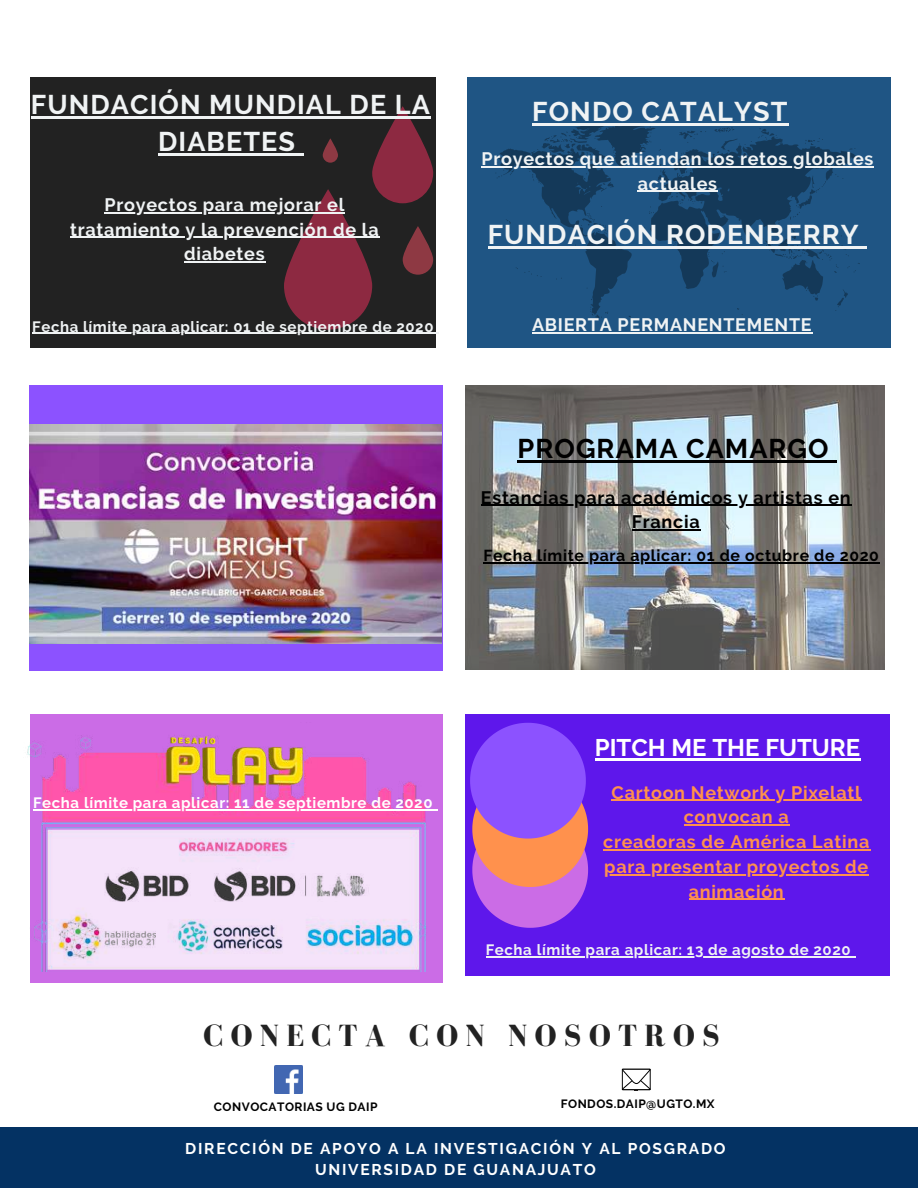
<style>
.page{position:relative;width:918px;height:1188px;background:#fff}
.page>*{position:absolute;margin:0;border:0;box-sizing:border-box;transform-origin:0 0}
.t1{font:700 31.5px "Bodoni FLF";letter-spacing:.23em;color:#222}
.t2{font:700 27px/37.2px "Raleway";letter-spacing:.04em;color:#f0f3f4;text-align:center}
.t3{font:700 27px "Raleway";letter-spacing:.04em;color:#000}
.t4{font:700 24px "Raleway";color:#fff}
.t5{font:700 18px/24.8px "Raleway";letter-spacing:.04em;color:#f0f3f4;text-align:center}
.t6{font:700 18px/24.8px "Raleway";letter-spacing:.04em;color:#ff914d;text-align:center}
.t7{font:700 18px/24.8px "Raleway";letter-spacing:.04em;color:#000;text-align:center}
.t8{font:700 15.9px "Raleway";letter-spacing:.04em;color:#000}
.t9{font:700 15.6px/21.1px "Raleway";letter-spacing:.11em;color:#fff;text-align:center}
.t10{font:700 15px "Raleway";letter-spacing:.04em;color:#f0f3f4}
.t11{font:700 15px "Raleway";letter-spacing:.04em;color:#fff}
.t12{font:700 12px "Raleway";letter-spacing:.04em;color:#000}
</style>
<div class="page">
<div style="left:0;top:1127px;width:918px;height:61px;background:#043263"></div>
<svg style="left:622px;top:1069px;width:29px;height:21px"></svg>
<img style="left:275px;top:1065px;width:28px;height:28px">
<div style="left:30px;top:385px;width:413px;height:285px;background:#8c52ff"></div>
<div style="left:30px;top:714px;width:412px;height:268px;background:#cb6ce6"></div>
<img style="left:27px;top:723px;width:416px;height:248px">
<img style="left:466px;top:385px;width:418px;height:285px">
<hr style="left:33px;top:810px;width:400px;height:1px;background:#fff">
<div style="left:466px;top:714px;width:424px;height:261px;background:#5e17eb"></div>
<svg style="left:470px;top:723px;width:118px;height:205px;background:#ab5ccf"></svg>
<img style="left:30px;top:425px;width:412px;height:218px">
<div style="left:30px;top:77px;width:405px;height:271px;background:#222"></div>
<svg style="left:284px;top:189px;width:88px;height:141px;fill:#8d2941"></svg>
<svg style="left:372px;top:106px;width:61px;height:97px;fill:#8d2941"></svg>
<svg style="left:403px;top:226px;width:30px;height:49px"></svg>
<svg style="left:323px;top:138px;width:15px;height:25px"></svg>
<div style="left:467px;top:77px;width:423px;height:271px;background:#1f5584"></div>
<svg style="left:495px;top:123px;width:366px;height:196px"></svg>
<hr style="left:518px;top:460px;width:319px;height:2px;background:#000">
<hr style="left:486px;top:956px;width:365px;height:2px;background:#f0f3f4">
<hr style="left:595px;top:758px;width:265px;height:2px;background:#fff">
<hr style="left:612px;top:800px;width:250px;height:1px;background:#ff914d">
<hr style="left:684px;top:824px;width:106px;height:2px;background:#ff914d">
<hr style="left:603px;top:849px;width:267px;height:1px;background:#ff914d">
<hr style="left:604px;top:874px;width:265px;height:1px;background:#ff914d">
<hr style="left:689px;top:899px;width:96px;height:1px;background:#ff914d">
<hr style="left:483px;top:562px;width:397px;height:1px;background:#000">
<hr style="left:481px;top:505px;width:370px;height:1px;background:#000">
<hr style="left:632px;top:530px;width:68px;height:1px;background:#000">
<hr style="left:31px;top:116px;width:400px;height:2px;background:#f0f3f4">
<hr style="left:158px;top:153px;width:138px;height:3px;background:#f0f3f4">
<svg style="left:296px;top:153px;width:8px;height:3px"></svg>
<hr style="left:32px;top:333px;width:402px;height:1px;background:#f0f3f4">
<hr style="left:105px;top:212px;width:240px;height:1px;background:#f0f3f4">
<hr style="left:70px;top:237px;width:309px;height:1px;background:#f0f3f4">
<hr style="left:184px;top:261px;width:81px;height:2px;background:#f0f3f4">
<hr style="left:532px;top:123px;width:256px;height:2px;background:#f0f3f4">
<hr style="left:482px;top:166px;width:392px;height:1px;background:#f0f3f4">
<hr style="left:638px;top:191px;width:80px;height:1px;background:#f0f3f4">
<hr style="left:532px;top:333px;width:280px;height:1px;background:#f0f3f4">
<hr style="left:488px;top:246px;width:372px;height:2px;background:#f0f3f4">
<svg style="left:860px;top:246px;width:7px;height:2px"></svg>
<h2 class="t2" style="left:31px;top:86px;width:400px">FUNDACIÓN MUNDIAL DE LA<br>DIABETES</h2>
<p class="t5" style="left:70px;top:192px;width:310px">Proyectos para mejorar el tratamiento y la prevención de la diabetes</p>
<p class="t10" style="left:32px;top:318px;width:403px">Fecha límite para aplicar: 01 de septiembre de 2020</p>
<h2 class="t2" style="left:532px;top:93px;width:257px">FONDO CATALYST</h2>
<p class="t5" style="left:482px;top:146px;width:393px">Proyectos que atiendan los retos globales actuales</p>
<h2 class="t2" style="left:488px;top:216px;width:372px">FUNDACIÓN RODENBERRY</h2>
<p class="t5" style="left:532px;top:313px;width:281px">ABIERTA PERMANENTEMENTE</p>
<h2 class="t3" style="left:518px;top:433px;width:313px">PROGRAMA CAMARGO</h2>
<p class="t7" style="left:481px;top:485px;width:371px">Estancias para académicos y artistas en<br>Francia</p>
<p class="t8" style="left:483px;top:546px;width:397px">Fecha límite para aplicar: 01 de octubre de 2020</p>
<p class="t11" style="left:33px;top:794px;width:401px">Fecha límite para aplicar: 11 de septiembre de 2020</p>
<h3 class="t4" style="left:595px;top:733px;width:267px">PITCH ME THE FUTURE</h3>
<p class="t6" style="left:603px;top:780px;width:268px">Cartoon Network y Pixelatl convocan a<br>creadoras de América Latina para presentar proyectos de animación</p>
<p class="t10" style="left:486px;top:941px;width:366px">Fecha límite para aplicar: 13 de agosto de 2020</p>
<h1 class="t1" style="left:204px;top:1018px;width:518px">CONECTA CON NOSOTROS</h1>
<p class="t12" style="left:214px;top:1099px;width:165px">CONVOCATORIAS UG DAIP</p>
<p class="t12" style="left:561px;top:1097px;width:155px">FONDOS.DAIP@UGTO.MX</p>
<p class="t9" style="left:185px;top:1138px;width:542px">DIRECCIÓN DE APOYO A LA INVESTIGACIÓN Y AL POSGRADO<br>UNIVERSIDAD DE GUANAJUATO</p>
</div>
